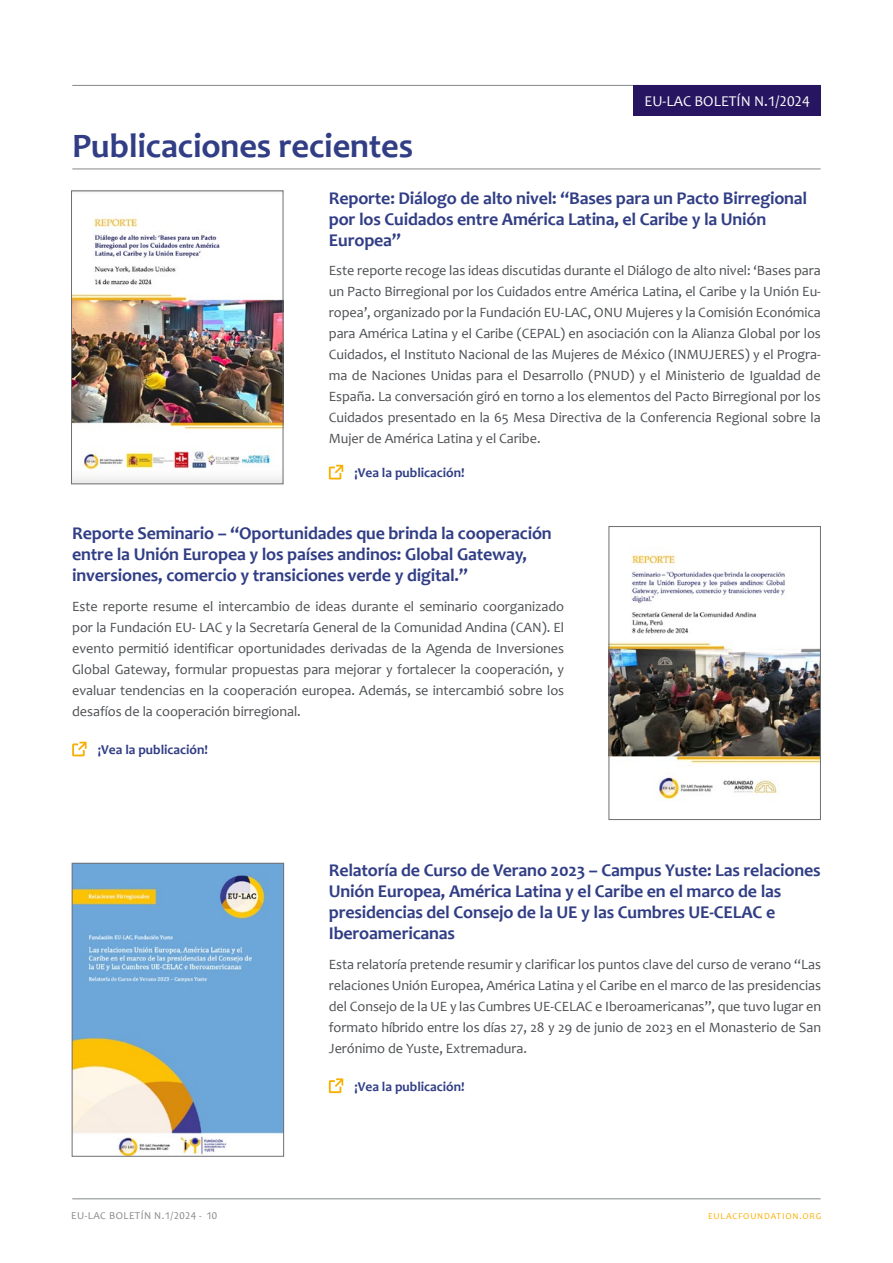
<style>
.page{position:relative;width:893px;height:1263px;background:#fff}
.page>*{position:absolute;margin:0;border:0;box-sizing:border-box;transform-origin:0 0}
.t1{font:700 34.5px "Candara";letter-spacing:-.005em;color:#313e85}
.t2{font:700 18px/21px "Candara";letter-spacing:-.01em;color:#313e85}
.t3{font:15px "Candara";color:#fff}
.t4{font:14.25px/21px "Candara";letter-spacing:-.005em;color:#4d5053;text-align:justify}
.t5{font:700 13.5px "Candara";color:#313e85}
.t6{font:10.5px "Candara";letter-spacing:.04em;color:#868786}
.t7{font:9px "Candara";letter-spacing:.09em;color:#f9ae00}
</style>
<div class="page">
<hr style="left:72px;top:85px;width:749px;height:1px;background:#85898a">
<hr style="left:72px;top:1198px;width:749px;height:1px;background:#85898a">
<div style="left:634px;top:86px;width:187px;height:30px;background:#281561"></div>
<svg style="left:329px;top:465px;width:14px;height:14px"></svg>
<img style="left:73px;top:218px;width:208px;height:264px">
<div style="left:71px;top:191px;width:212px;height:293px;border:1px solid #6e6f72"></div>
<svg style="left:72px;top:742px;width:15px;height:14px"></svg>
<img style="left:611px;top:552px;width:208px;height:248px">
<div style="left:609px;top:526px;width:212px;height:294px;border:1px solid #6e6f72"></div>
<hr style="left:72px;top:169px;width:749px;height:1px;background:#85898a">
<svg style="left:329px;top:1078px;width:14px;height:15px"></svg>
<img style="left:74px;top:865px;width:208px;height:289px">
<div style="left:72px;top:863px;width:212px;height:293px;border:1px solid #6e6f72"></div>
<h1 class="t1" style="left:72px;top:125px;width:342px">Publicaciones recientes</h1>
<p class="t3" style="left:645px;top:92px;width:167px">EU-LAC BOLETÍN N.1/2024</p>
<p class="t2" style="left:329px;top:187px;width:480px">Reporte: Diálogo de alto nivel: “Bases para un Pacto Birregional por los Cuidados entre América Latina, el Caribe y la Unión<br>Europea”</p>
<p class="t4" style="left:329px;top:260px;width:493px">Este reporte recoge las ideas discutidas durante el Diálogo de alto nivel: ‘Bases para un Pacto Birregional por los Cuidados entre América Latina, el Caribe y la Unión Eu&shy;ropea’, organizado por la Fundación EU-LAC, ONU Mujeres y la Comisión Económica para América Latina y el Caribe (CEPAL) en asociación con la Alianza Global por los Cuidados, el Instituto Nacional de las Mujeres de México (INMUJERES) y el Progra&shy;ma de Naciones Unidas para el Desarrollo (PNUD) y el Ministerio de Igualdad de España. La conversación giró en torno a los elementos del Pacto Birregional por los Cuidados presentado en la 65 Mesa Directiva de la Conferencia Regional sobre la Mujer de América Latina y el Caribe.</p>
<p class="t5" style="left:354px;top:464px;width:112px">¡Vea la publicación!</p>
<p class="t2" style="left:72px;top:523px;width:481px">Reporte Seminario – “Oportunidades que brinda la cooperación entre la Unión Europea y los países andinos: Global Gateway, inversiones, comercio y transiciones verde y digital.”</p>
<p class="t4" style="left:72px;top:596px;width:494px">Este reporte resume el intercambio de ideas durante el seminario coorganizado por la Fundación EU- LAC y la Secretaría General de la Comunidad Andina (CAN). El evento permitió identificar oportunidades derivadas de la Agenda de Inversiones Global Gateway, formular propuestas para mejorar y fortalecer la cooperación, y evaluar tendencias en la cooperación europea. Además, se intercambió sobre los desafíos de la cooperación birregional.</p>
<p class="t5" style="left:98px;top:741px;width:112px">¡Vea la publicación!</p>
<p class="t2" style="left:329px;top:860px;width:493px">Relatoría de Curso de Verano 2023 – Campus Yuste: Las relaciones Unión Europea, América Latina y el Caribe en el marco de las presidencias del Consejo de la UE y las Cumbres UE-CELAC e Iberoamericanas</p>
<p class="t4" style="left:329px;top:953px;width:494px">Esta relatoría pretende resumir y clarificar los puntos clave del curso de verano “Las relaciones Unión Europea, América Latina y el Caribe en el marco de las presidencias del Consejo de la UE y las Cumbres UE-CELAC e Iberoamericanas”, que tuvo lugar en formato híbrido entre los días 27, 28 y 29 de junio de 2023 en el Monasterio de San Jerónimo de Yuste, Extremadura.</p>
<p class="t5" style="left:354px;top:1078px;width:112px">¡Vea la publicación!</p>
<p class="t6" style="left:71px;top:1210px;width:147px">EU-LAC BOLETÍN N.1/2024 - 10</p>
<p class="t7" style="left:708px;top:1211px;width:115px">EULACFOUNDATION.ORG</p>
</div>
